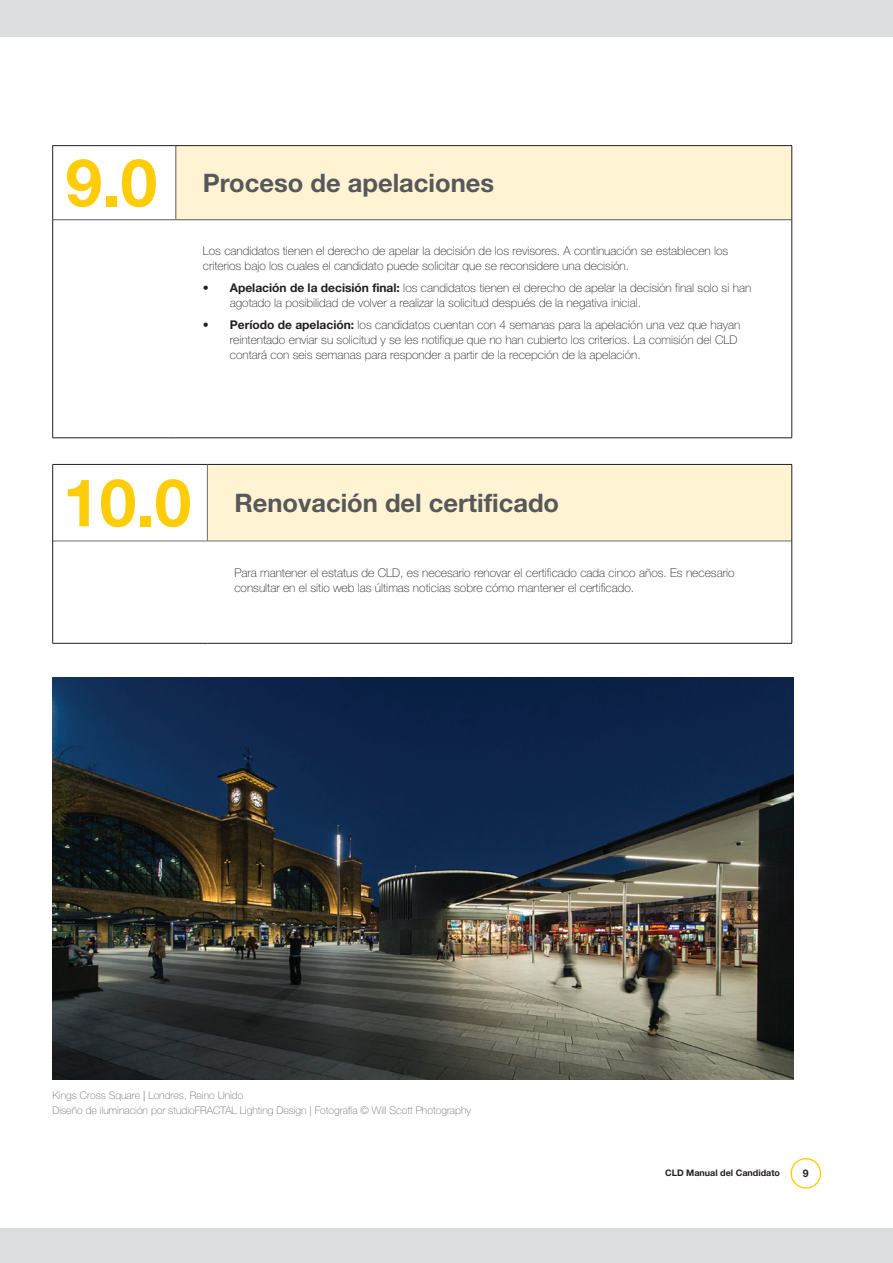
<style>
.page{position:relative;width:893px;height:1263px;background:#fff}
.page>*{position:absolute;margin:0;border:0;box-sizing:border-box;transform-origin:0 0}
.t1{font:700 66px "Helvetica Neue LT Std";color:#fecd08}
.t2{font:700 25.5px "Helvetica Neue LT Std";color:#57585a}
.t3{font:100 12px/15px "Helvetica Neue LT Std";color:#231f20}
.t4{font:100 10.5px/15px "Helvetica Neue LT Std";color:#6c6d70}
.t5{font:700 10.5px "Helvetica Neue LT Std";color:#231f20}
.t6{font:700 9px "Helvetica Neue LT Std";color:#231f20}
.s1{font-weight:700}
.s2{font-weight:300}
</style>
<div class="page">
<div style="left:4px;top:0;width:889px;height:1263px;background:#dcdddf"></div>
<div style="left:0;top:0;width:28px;height:1263px;background:#dcdddf"></div>
<div style="left:0;top:37px;width:893px;height:1191px;background:#fff"></div>
<img style="left:52px;top:677px;width:741px;height:402px">
<div style="left:790px;top:1158px;width:31px;height:31px;border:1px solid #fecd08;border-radius:50%"></div>
<div style="left:176px;top:146px;width:616px;height:74px;background:#fef3d2"></div>
<svg style="left:53px;top:220px;width:738px;height:218px"></svg>
<hr style="left:176px;top:146px;width:1px;height:74px;background:#57585a">
<hr style="left:53px;top:219px;width:123px;height:1px;background:#57585a">
<hr style="left:176px;top:219px;width:616px;height:1px;background:#57585a">
<hr style="left:52px;top:145px;width:124px;height:1px;background:#231f20">
<hr style="left:52px;top:146px;width:1px;height:74px;background:#231f20">
<hr style="left:176px;top:145px;width:616px;height:1px;background:#231f20">
<hr style="left:791px;top:146px;width:1px;height:74px;background:#231f20">
<hr style="left:52px;top:220px;width:1px;height:218px;background:#231f20">
<hr style="left:791px;top:220px;width:1px;height:218px;background:#231f20">
<hr style="left:52px;top:438px;width:124px;height:1px;background:#231f20">
<hr style="left:176px;top:438px;width:616px;height:1px;background:#231f20">
<div style="left:207px;top:464px;width:585px;height:77px;background:#fef3d2"></div>
<svg style="left:53px;top:542px;width:738px;height:101px"></svg>
<hr style="left:207px;top:465px;width:1px;height:76px;background:#6c6d70">
<hr style="left:53px;top:541px;width:154px;height:1px;background:#6c6d70">
<hr style="left:207px;top:541px;width:585px;height:1px;background:#6c6d70">
<hr style="left:52px;top:464px;width:155px;height:1px;background:#231f20">
<hr style="left:52px;top:465px;width:1px;height:76px;background:#231f20">
<hr style="left:207px;top:464px;width:585px;height:1px;background:#231f20">
<hr style="left:791px;top:465px;width:1px;height:76px;background:#231f20">
<hr style="left:52px;top:541px;width:1px;height:102px;background:#231f20">
<hr style="left:791px;top:541px;width:1px;height:102px;background:#231f20">
<hr style="left:52px;top:643px;width:155px;height:1px;background:#231f20">
<hr style="left:207px;top:643px;width:585px;height:1px;background:#231f20">
<h1 class="t1" style="left:65px;top:142px;width:93px">9.0</h1>
<h2 class="t2" style="left:203px;top:167px;width:293px">Proceso de apelaciones</h2>
<p class="t3" style="left:203px;top:244px;width:527px">Los candidatos tienen el derecho de apelar la decisión de los revisores. A continuación se establecen los criterios bajo los cuales el candidato puede solicitar que se reconsidere una decisión.</p>
<p class="t3" style="left:230px;top:280px;width:523px;text-indent:-27px"><span class="s1">• Apelación de la decisión final:</span> los candidatos tienen el derecho de apelar la decisión final solo si han agotado la posibilidad de volver a realizar la solicitud después de la negativa inicial.</p>
<p class="t3" style="left:230px;top:317px;width:512px;text-indent:-27px"><span class="s1">• Período de apelación:</span> los candidatos cuentan con 4 semanas para la apelación una vez que hayan reintentado enviar su solicitud y se les notifique que no han cubierto los criterios. La comisión del CLD contará con seis semanas para responder a partir de la recepción de la apelación.</p>
<h1 class="t1" style="left:63px;top:462px;width:130px">10.0</h1>
<h2 class="t2" style="left:234px;top:487px;width:326px">Renovación del certificado</h2>
<p class="t3" style="left:234px;top:565px;width:502px">Para mantener el estatus de CLD, es necesario renovar el certificado cada cinco años. Es necesario consultar en el sitio web las últimas noticias sobre cómo mantener el certificado.</p>
<p class="t4" style="left:52px;top:1088px;width:420px">Kings Cross Square <span class="s2">|</span> Londres, Reino Unido<br>Diseño de iluminación por studioFRACTAL Lighting Design | Fotografía © Will Scott Photography</p>
<p class="t6" style="left:665px;top:1167px;width:116px">CLD Manual del Candidato</p>
<p class="t5" style="left:803px;top:1166px;width:7px">9</p>
</div>
